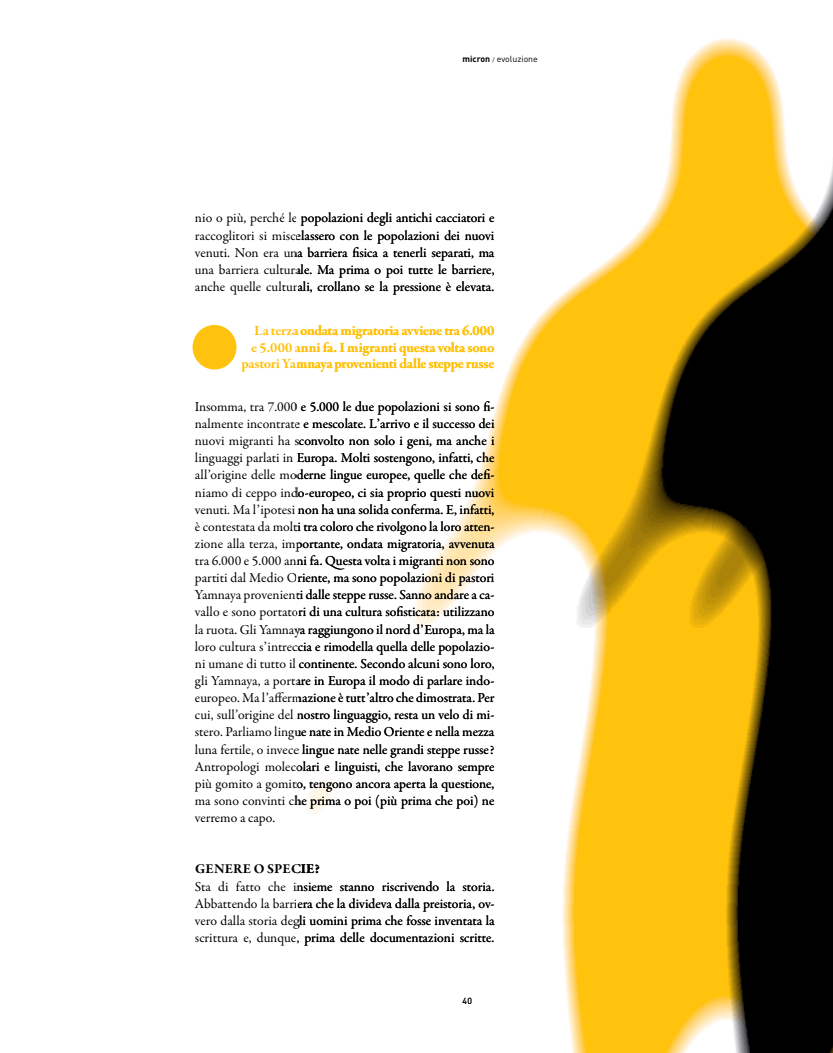
<style>
.page{position:relative;width:833px;height:1053px;background:#fff}
.page>*{position:absolute;margin:0;border:0;box-sizing:border-box;transform-origin:0 0}
.t1{font:700 14.38px/16.2px "Garamond Premr Pro";letter-spacing:-.015em;color:#ffc20e;text-align:right}
.t2{font:13.75px/17.1px "Garamond Premr Pro";letter-spacing:-.005em;color:#000;text-align:justify}
.t3{font:8.75px "DIN";color:#000}
.s1{font-weight:700}
.s2{font-size:6.25px}
</style>
<div class="page">
<div style="left:192px;top:325px;width:44px;height:44px;background:#ffc20e;border-radius:50%"></div>
<img style="left:307px;top:38px;width:526px;height:1014px">
<p class="t3" style="left:462px;top:54px;width:77px"><span class="s1">micron</span> <span class="s2">/</span> evoluzione</p>
<p class="t2" style="left:195px;top:210px;width:301px">nio o più, perché le popolazioni degli antichi cacciatori e raccoglitori si miscelassero con le popolazioni dei nuovi venuti. Non era una barriera fisica a tenerli separati, ma una barriera culturale. Ma prima o poi tutte le barriere, anche quelle culturali, crollano se la pressione è elevata.</p>
<p class="t1" style="left:241px;top:323px;width:255px">La terza ondata migratoria avviene tra 6.000<br>e 5.000 anni fa. I migranti questa volta sono pastori Yamnaya provenienti dalle steppe russe</p>
<p class="t2" style="left:195px;top:398px;width:301px">Insomma, tra 7.000 e 5.000 le due popolazioni si sono fi&shy;nalmente incontrate e mescolate. L’arrivo e il successo dei nuovi migranti ha sconvolto non solo i geni, ma anche i linguaggi parlati in Europa. Molti sostengono, infatti, che all’origine delle moderne lingue europee, quelle che defi&shy;niamo di ceppo indo-europeo, ci sia proprio questi nuovi venuti. Ma l’ipotesi non ha una solida conferma. E, infatti, è contestata da molti tra coloro che rivolgono la loro atten&shy;zione alla terza, importante, ondata migratoria, avvenuta tra 6.000 e 5.000 anni fa. Questa volta i migranti non sono partiti dal Medio Oriente, ma sono popolazioni di pastori Yamnaya provenienti dalle steppe russe. Sanno andare a ca&shy;vallo e sono portatori di una cultura sofisticata: utilizzano la ruota. Gli Yamnaya raggiungono il nord d’Europa, ma la loro cultura s’intreccia e rimodella quella delle popolazio&shy;ni umane di tutto il continente. Secondo alcuni sono loro, gli Yamnaya, a portare in Europa il modo di parlare indo&shy;europeo. Ma l’affermazione è tutt’altro che dimostrata. Per cui, sull’origine del nostro linguaggio, resta un velo di mi&shy;stero. Parliamo lingue nate in Medio Oriente e nella mezza luna fertile, o invece lingue nate nelle grandi steppe russe?<br>Antropologi molecolari e linguisti, che lavorano sempre più gomito a gomito, tengono ancora aperta la questione, ma sono convinti che prima o poi (più prima che poi) ne verremo a capo.</p>
<p class="t2" style="left:195px;top:860px;width:301px;text-align:left"><span class="s1">Genere o specie?<br></span>Sta di fatto che insieme stanno riscrivendo la storia.<br>Abbattendo la barriera che la divideva dalla preistoria, ov&shy;vero dalla storia degli uomini prima che fosse inventata la scrittura e, dunque, prima delle documentazioni scritte.</p>
<p class="t3" style="left:462px;top:995px;width:11px">40</p>
</div>
